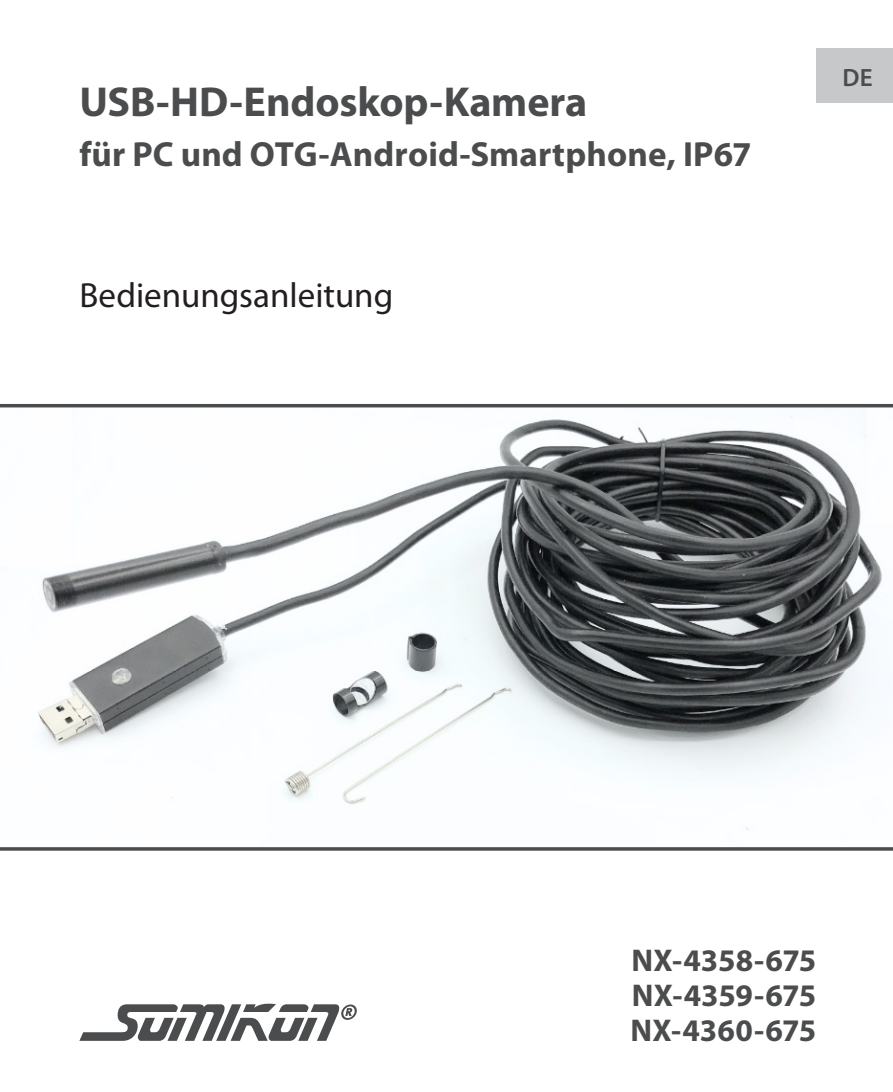
<style>
.page{position:relative;width:893px;height:1092px;background:#fff}
.page>*{position:absolute;margin:0;border:0;box-sizing:border-box;transform-origin:0 0}
.t1{font:700 42px "Myriad Pro";letter-spacing:-.005em;color:#4b4c4d}
.t2{font:700 35px "Myriad Pro";letter-spacing:.005em;color:#4b4c4d}
.t3{font:35px "Myriad Pro";color:#231f20}
.t4{font:700 31.5px/35px "Myriad Pro";letter-spacing:-.005em;color:#4b4c4d;text-align:justify}
.t5{font:600 25.2px "Myriad Pro";color:#4b4c4d}
</style>
<div class="page">
<svg style="left:79px;top:1003px;width:278px;height:37px"></svg>
<div style="left:816px;top:48px;width:77px;height:54px;background:#c7c8ca"></div>
<img style="left:0;top:407px;width:893px;height:423px">
<hr style="left:0;top:404px;width:893px;height:3px;background:#4b4c4d">
<hr style="left:0;top:847px;width:893px;height:3px;background:#4b4c4d">
<p class="t1" style="left:79px;top:74px;width:509px">USB-HD-Endoskop-Kamera</p>
<p class="t2" style="left:79px;top:132px;width:674px">für PC und OTG-Android-Smartphone, IP67</p>
<p class="t3" style="left:79px;top:274px;width:315px">Bedienungsanleitung</p>
<p class="t5" style="left:842px;top:61px;width:32px">DE</p>
<p class="t4" style="left:630px;top:941px;width:187px">NX-4358-675<br>NX-4359-675<br>NX-4360-675</p>
</div>
